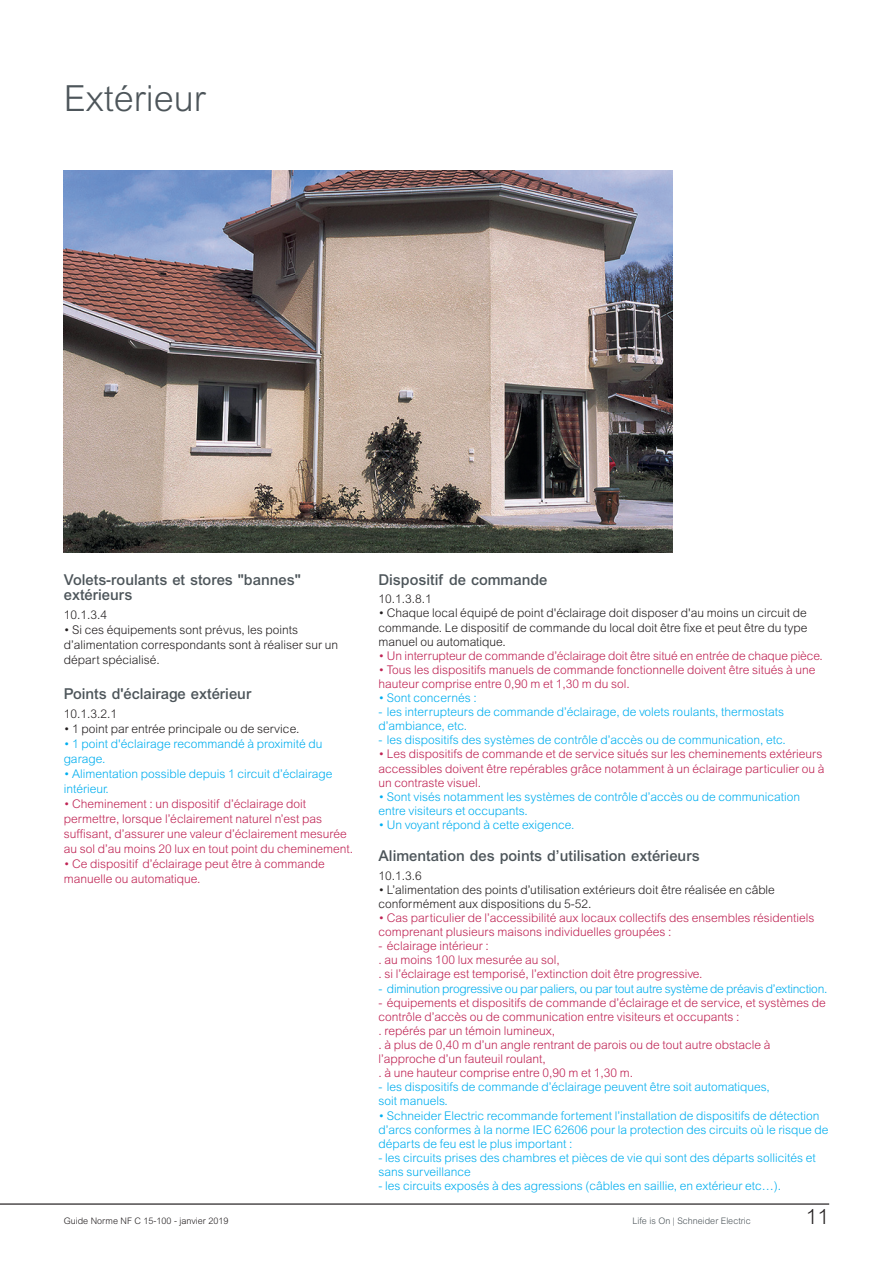
<style>
.page{position:relative;width:893px;height:1263px;background:#fff}
.page>*{position:absolute;margin:0;border:0;box-sizing:border-box;transform-origin:0 0}
.t1{font:300 36px "Arial MT Std";color:#4d555a}
.t2{font:300 21px "Arial MT Std";color:#231f20}
.t3{font:500 15px/15px "Arial MT Std";color:#4d555a}
.t4{font:300 12px/14.1px "Arial MT Std";color:#bf2454}
.t5{font:300 12px/14.1px "Arial MT Std";color:#00aeef}
.t6{font:300 12px/14.1px "Arial MT Std";color:#231f20}
.t7{font:300 12px "Arial MT Std";letter-spacing:-.02em;color:#00aeef}
.t8{font:300 9px "Arial MT Std";color:#231f20}
.t9{font:300 9px "Arial MT Std";color:#4d555a}
</style>
<div class="page">
<img style="left:64px;top:170px;width:608px;height:383px">
<hr style="left:0;top:1203px;width:829px;height:2px;background:#231f20">
<h1 class="t1" style="left:64px;top:85px;width:144px">Extérieur</h1>
<p class="t3" style="left:64px;top:574px;width:239px">Volets-roulants et stores "bannes" extérieurs</p>
<p class="t6" style="left:64px;top:609px;width:45px">10.1.3.4</p>
<p class="t6" style="left:64px;top:624px;width:276px;line-height:15px">• Si ces équipements sont prévus, les points d’alimentation correspondants sont à réaliser sur un départ spécialisé.</p>
<p class="t3" style="left:64px;top:687px;width:189px">Points d'éclairage extérieur</p>
<p class="t6" style="left:64px;top:708px;width:55px">10.1.3.2.1</p>
<p class="t6" style="left:64px;top:723px;width:237px">• 1 point par entrée principale ou de service.</p>
<p class="t5" style="left:64px;top:737px;width:260px;line-height:15px">• 1 point d'éclairage recommandé à proximité du garage.</p>
<p class="t5" style="left:64px;top:767px;width:270px;line-height:15px">• Alimentation possible depuis 1 circuit d’éclairage intérieur.</p>
<p class="t4" style="left:64px;top:797px;width:291px;line-height:15px">• Cheminement : un dispositif d’éclairage doit permettre, lorsque l’éclairement naturel n’est pas suffisant, d’assurer une valeur d’éclairement mesurée au sol d’au moins 20 lux en tout point du cheminement.</p>
<p class="t4" style="left:64px;top:857px;width:263px;line-height:15px">• Ce dispositif d’éclairage peut être à commande manuelle ou automatique.</p>
<p class="t3" style="left:378px;top:574px;width:171px">Dispositif de commande</p>
<p class="t6" style="left:378px;top:593px;width:55px">10.1.3.8.1</p>
<p class="t6" style="left:378px;top:607px;width:430px;text-align:justify">• Chaque local équipé de point d'éclairage doit disposer d'au moins un circuit de commande. Le dispositif de commande du local doit être fixe et peut être du type manuel ou automatique.</p>
<p class="t4" style="left:378px;top:650px;width:446px">• Un interrupteur de commande d’éclairage doit être situé en entrée de chaque pièce.</p>
<p class="t4" style="left:378px;top:664px;width:439px">• Tous les dispositifs manuels de commande fonctionnelle doivent être situés à une hauteur comprise entre 0,90 m et 1,30 m du sol.</p>
<p class="t5" style="left:378px;top:692px;width:100px">• Sont concernés :</p>
<p class="t5" style="left:378px;top:706px;width:407px">- les interrupteurs de commande d’éclairage, de volets roulants, thermostats d’ambiance, etc.</p>
<p class="t5" style="left:378px;top:734px;width:409px">- les dispositifs des systèmes de contrôle d’accès ou de communication, etc.</p>
<p class="t4" style="left:378px;top:748px;width:447px">• Les dispositifs de commande et de service situés sur les cheminements extérieurs accessibles doivent être repérables grâce notamment à un éclairage particulier ou à un contraste visuel.</p>
<p class="t5" style="left:378px;top:791px;width:423px">• Sont visés notamment les systèmes de contrôle d’accès ou de communication entre visiteurs et occupants.</p>
<p class="t5" style="left:378px;top:819px;width:197px">• Un voyant répond à cette exigence.</p>
<p class="t3" style="left:378px;top:850px;width:323px">Alimentation des points d’utilisation extérieurs</p>
<p class="t6" style="left:378px;top:870px;width:45px">10.1.3.6</p>
<p class="t6" style="left:378px;top:884px;width:398px">• L’alimentation des points d’utilisation extérieurs doit être réalisée en câble conformément aux dispositions du 5-52.</p>
<p class="t4" style="left:378px;top:912px;width:437px">• Cas particulier de l’accessibilité aux locaux collectifs des ensembles résidentiels comprenant plusieurs maisons individuelles groupées :</p>
<p class="t4" style="left:378px;top:940px;width:326px">- éclairage intérieur :<br>. au moins 100 lux mesurée au sol,<br>. si l’éclairage est temporisé, l’extinction doit être progressive.</p>
<p class="t7" style="left:378px;top:984px;width:450px">- diminution progressive ou par paliers, ou par tout autre système de préavis d’extinction.</p>
<p class="t4" style="left:378px;top:996px;width:449px">- équipements et dispositifs de commande d’éclairage et de service, et systèmes de contrôle d’accès ou de communication entre visiteurs et occupants :<br>. repérés par un témoin lumineux,<br>. à plus de 0,40 m d’un angle rentrant de parois ou de tout autre obstacle à l’approche d’un fauteuil roulant,<br>. à une hauteur comprise entre 0,90 m et 1,30 m.</p>
<p class="t5" style="left:378px;top:1081px;width:393px">- les dispositifs de commande d’éclairage peuvent être soit automatiques, soit manuels.</p>
<p class="t5" style="left:378px;top:1109px;width:452px">• Schneider Electric recommande fortement l’installation de dispositifs de détection d’arcs conformes à la norme IEC 62606 pour la protection des circuits où le risque de départs de feu est le plus important :</p>
<p class="t5" style="left:378px;top:1152px;width:439px">- les circuits prises des chambres et pièces de vie qui sont des départs sollicités et sans surveillance</p>
<p class="t5" style="left:378px;top:1180px;width:404px">- les circuits exposés à des agressions (câbles en saillie, en extérieur etc…).</p>
<p class="t8" style="left:64px;top:1218px;width:166px">Guide Norme NF C 15-100 - janvier 2019</p>
<p class="t9" style="left:632px;top:1218px;width:120px">Life is On | Schneider Electric</p>
<h2 class="t2" style="left:806px;top:1209px;width:25px">11</h2>
</div>
